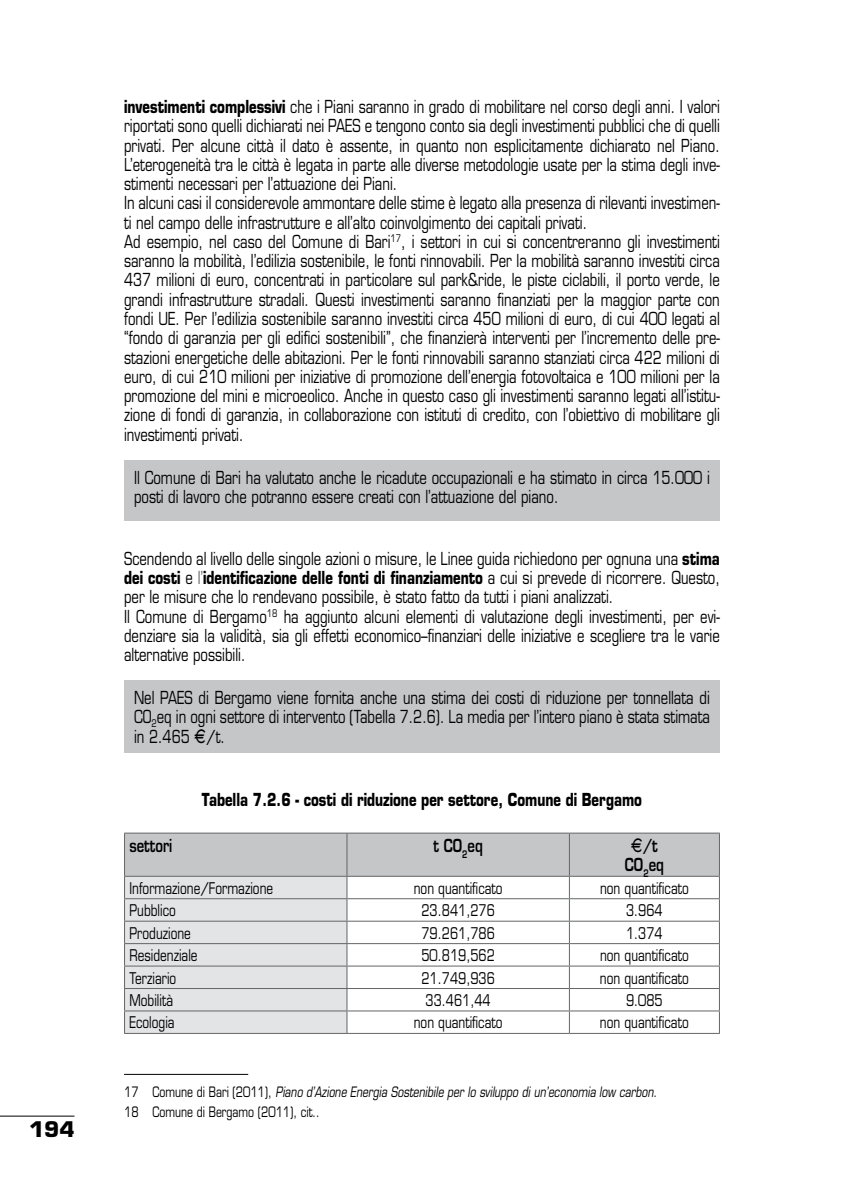
<style>
.page{position:relative;width:844px;height:1191px;background:#fff}
.page>*{position:absolute;margin:0;border:0;box-sizing:border-box;transform-origin:0 0}
.t1{font:700 21px "Eurostile";color:#000}
.t2{font:17.5px/19.2px "Eurostile";color:#000;scale:.75 1}
.t3{font:700 17.5px "Eurostile";color:#000;scale:.75 1}
.t4{font:600 17.5px/19.2px "Eurostile";color:#000;text-align:center;scale:.75 1}
.t5{font:15.75px "Eurostile";color:#000;scale:.75 1}
.t6{font:italic 14px/19.8px "Eurostile";color:#000;scale:.75 1}
.s1{font-weight:700}
.s2{color:#646567}
.s3{font-family:"Euro font"}
.s4{font-family:"Euro font";font-weight:400}
.s5{font-style:normal}
</style>
<div class="page">
<hr style="left:0;top:1115px;width:74px;height:1px;background:#000">
<hr style="left:124px;top:832px;width:223px;height:1px;background:#646567">
<hr style="left:347px;top:832px;width:222px;height:1px;background:#646567">
<hr style="left:569px;top:832px;width:150px;height:1px;background:#646567">
<svg style="left:124px;top:833px;width:595px;height:200px"></svg>
<hr style="left:124px;top:1033px;width:223px;height:1px;background:#646567">
<hr style="left:347px;top:1033px;width:222px;height:1px;background:#646567">
<hr style="left:569px;top:1033px;width:150px;height:1px;background:#646567">
<hr style="left:124px;top:1074px;width:124px;height:1px;background:#000">
<div style="left:124px;top:460px;width:595px;height:61px;background:#c5c6c8"></div>
<div style="left:124px;top:680px;width:595px;height:72px;background:#c5c6c8"></div>
<p class="t1" style="left:29px;top:1116px;width:47px">194</p>
<p class="t2" style="left:124px;top:97px;width:795px"><span class="s1">investimenti complessivi</span> che i Piani saranno in grado di mobilitare nel corso degli anni. I valori riportati sono quelli dichiarati nei PAES e tengono conto sia degli investimenti pubblici che di quelli privati. Per alcune città il dato è assente, in quanto non esplicitamente dichiarato nel Piano.<br>L’eterogeneità tra le città è legata in parte alle diverse metodologie usate per la stima degli inve&shy;stimenti necessari per l’attuazione dei Piani.<br>In alcuni casi il considerevole ammontare delle stime è legato alla presenza di rilevanti investimen&shy;ti nel campo delle infrastrutture e all’alto coinvolgimento dei capitali privati.<br>Ad esempio, nel caso del Comune di Bari<sup>17</sup>, i settori in cui si concentreranno gli investimenti saranno la mobilità, l’edilizia sostenibile, le fonti rinnovabili. Per la mobilità saranno investiti circa 437 milioni di euro, concentrati in particolare sul park&amp;ride, le piste ciclabili, il porto verde, le grandi infrastrutture stradali. Questi investimenti saranno finanziati per la maggior parte con fondi UE. Per l’edilizia sostenibile saranno investiti circa 450 milioni di euro, di cui 400 legati al “fondo di garanzia per gli edifici sostenibili”, che finanzierà interventi per l’incremento delle pre&shy;stazioni energetiche delle abitazioni. Per le fonti rinnovabili saranno stanziati circa 422 milioni di euro, di cui 210 milioni per iniziative di promozione dell’energia fotovoltaica e 100 milioni per la promozione del mini e microeolico. Anche in questo caso gli investimenti saranno legati all’istitu&shy;zione di fondi di garanzia, in collaborazione con istituti di credito, con l’obiettivo di mobilitare gli investimenti privati.</p>
<p class="t2" style="left:134px;top:468px;width:769px">Il Comune di Bari ha valutato anche le ricadute occupazionali e ha stimato in circa 15.000 i posti di lavoro che potranno essere creati con l’attuazione del piano.</p>
<p class="t2" style="left:124px;top:549px;width:795px">Scendendo al livello delle singole azioni o misure, le Linee guida richiedono per ognuna una <span class="s1">stima dei costi</span> e <span class="s2">l’</span><span class="s1">identificazione delle fonti di finanziamento</span> a cui si prevede di ricorrere. Questo, per le misure che lo rendevano possibile, è stato fatto da tutti i piani analizzati.<br>Il Comune di Bergamo<sup>18</sup> ha aggiunto alcuni elementi di valutazione degli investimenti, per evi&shy;denziare sia la validità, sia gli effetti economico–finanziari delle iniziative e scegliere tra le varie alternative possibili.</p>
<p class="t2" style="left:134px;top:688px;width:769px;text-align:justify">Nel PAES di Bergamo viene fornita anche una stima dei costi di riduzione per tonnellata di CO<sub>2</sub>eq in ogni settore di intervento (Tabella 7.2.6). La media per l’intero piano è stata stimata in 2.465 <span class="s3">A</span>/t.</p>
<p class="t3" style="left:202px;top:789px;width:588px">Tabella 7.2.6 - costi di riduzione per settore, Comune di Bergamo</p>
<p class="t4" style="left:129px;top:836px;width:59px">settori</p>
<p class="t4" style="left:433px;top:836px;width:67px">t CO<sub>2</sub>eq</p>
<p class="t4" style="left:624px;top:836px;width:54px"><span class="s4">A</span>/t<br>CO<sub>2</sub>eq</p>
<p class="t5" style="left:129px;top:878px;width:193px">Informazione/Formazione</p>
<p class="t5" style="left:413px;top:878px;width:120px">non quantificato</p>
<p class="t5" style="left:600px;top:878px;width:120px">non quantificato</p>
<p class="t5" style="left:129px;top:901px;width:63px">Pubblico</p>
<p class="t5" style="left:421px;top:901px;width:99px">23.841,276</p>
<p class="t5" style="left:626px;top:901px;width:50px">3.964</p>
<p class="t5" style="left:129px;top:923px;width:83px">Produzione</p>
<p class="t5" style="left:421px;top:923px;width:99px">79.261,786</p>
<p class="t5" style="left:626px;top:923px;width:50px">1.374</p>
<p class="t5" style="left:129px;top:946px;width:92px">Residenziale</p>
<p class="t5" style="left:421px;top:946px;width:99px">50.819,562</p>
<p class="t5" style="left:600px;top:946px;width:120px">non quantificato</p>
<p class="t5" style="left:129px;top:968px;width:64px">Terziario</p>
<p class="t5" style="left:421px;top:968px;width:99px">21.749,936</p>
<p class="t5" style="left:600px;top:968px;width:120px">non quantificato</p>
<p class="t5" style="left:129px;top:990px;width:60px">Mobilità</p>
<p class="t5" style="left:425px;top:990px;width:88px">33.461,44</p>
<p class="t5" style="left:626px;top:990px;width:50px">9.085</p>
<p class="t5" style="left:129px;top:1013px;width:62px">Ecologia</p>
<p class="t5" style="left:413px;top:1013px;width:120px">non quantificato</p>
<p class="t5" style="left:599px;top:1013px;width:120px">non quantificato</p>
<p class="t6" style="left:124px;top:1081px;width:712px"><span class="s5">17 Comune di Bari (2011),</span> Piano d’Azione Energia Sostenibile per lo sviluppo di un’economia low carbon.<br><span class="s5">18 Comune di Bergamo (2011), cit..</span></p>
</div>
